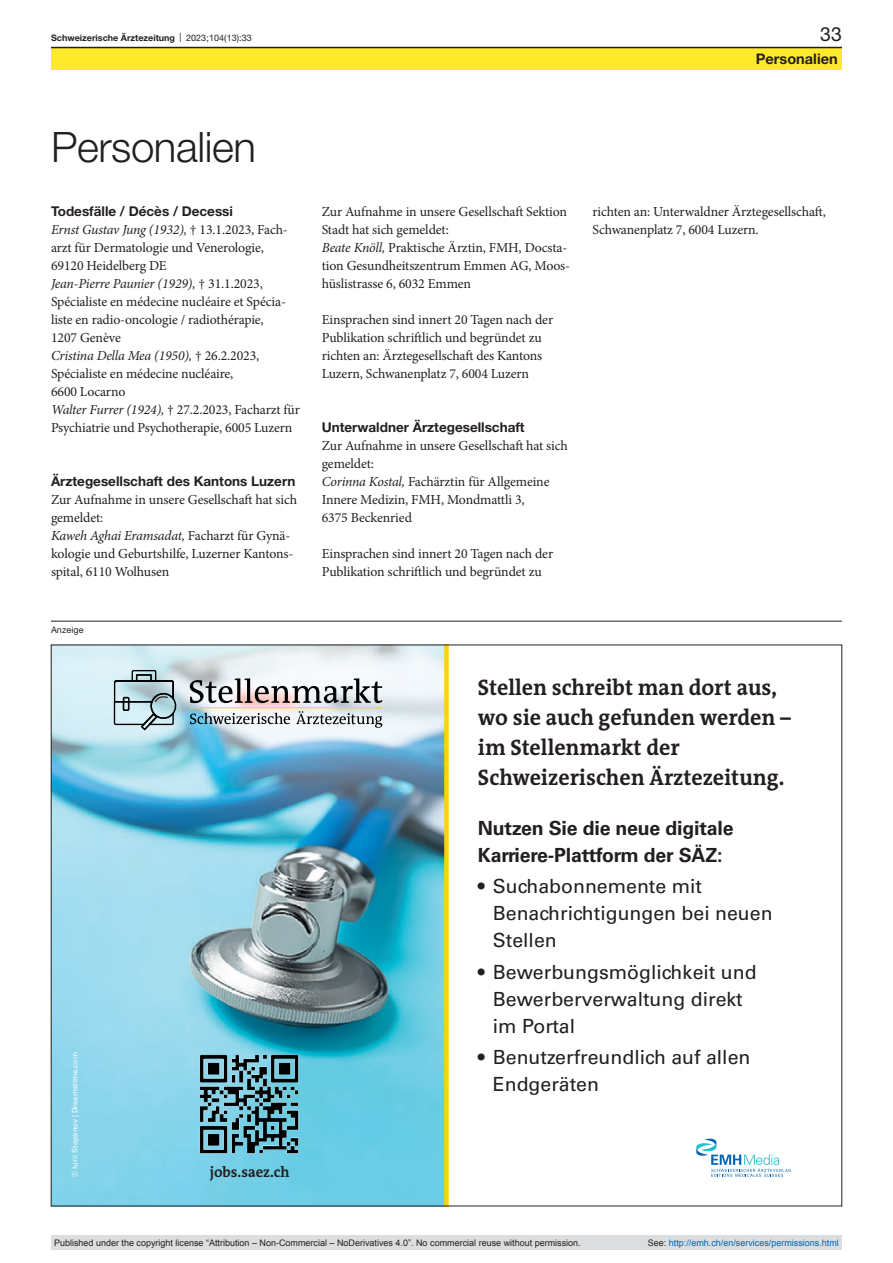
<style>
.page{position:relative;width:893px;height:1263px;background:#fff}
.page>*{position:absolute;margin:0;border:0;box-sizing:border-box;transform-origin:0 0}
.article-title-L28{font:300 42px "Helvetica Neue LT Pro";letter-spacing:-.01em;color:#231f20}
.t1{font:700 22.5px/30px "The Antiqua B W7";color:#231f20;scale:.96 1}
.t2{font:19.5px/27px "Univers LT Std";color:#231f20}
.t3{font:700 19.5px/27px "Univers LT Std";letter-spacing:-.01em;color:#231f20}
.t4{font:19.5px "Helvetica Neue LT Pro";color:#231f20}
.t5{font:700 15px "The Antiqua B W7";color:#231f20;scale:.96 1}
.t6{font:700 14.55px "Helvetica Neue LT Pro";color:#231f20}
.paragraph-left-itali{font:13.8px/18px "Minion Pro";letter-spacing:-.01em;color:#231f20}
.paragraph-left{font:13.8px/18px "Minion Pro";letter-spacing:-.01em;color:#231f20}
.head1{font:700 13.5px "Helvetica Neue LT Pro";color:#231f20}
.t7{font:9px "Arial";color:#231f20}
.t8{font:9px "Arial";color:#0066b3}
.t9{font:700 9px "Helvetica Neue LT Pro";color:#231f20}
.t10{font:9px "Helvetica Neue LT Pro";letter-spacing:.01em;color:#231f20}
.t11{font:7.5px "Univers LT Std";color:#fff}
.s1{font-weight:400}
.s2{font-style:italic}
.s3{color:#231f20}
</style>
<div class="page">
<hr style="left:51px;top:621px;width:791px;height:1px;background:#231f20">
<img style="left:53px;top:647px;width:391px;height:557px">
<div style="left:444px;top:645px;width:5px;height:561px;background:#fed304"></div>
<svg style="left:190px;top:678px;width:192px;height:25px"></svg>
<svg style="left:190px;top:711px;width:192px;height:17px"></svg>
<hr style="left:190px;top:707px;width:192px;height:1px;background:#ebdb30">
<div style="left:151px;top:693px;width:25px;height:26px;border:1px solid #000001;border-radius:50%"></div>
<svg style="left:114px;top:670px;width:61px;height:61px"></svg>
<svg style="left:696px;top:1138px;width:95px;height:39px"></svg>
<img style="left:199px;top:1053px;width:101px;height:102px">
<div style="left:51px;top:47px;width:791px;height:23px;background:#ffea2a"></div>
<hr style="left:51px;top:47px;width:791px;height:1px;background:#231f20">
<div style="left:51px;top:1235px;width:791px;height:15px;background:#dcdddf"></div>
<p class="t9" style="left:51px;top:32px;width:202px">Schweizerische Ärztezeitung <span class="s1">| 2023;104(13):33</span></p>
<h3 class="t4" style="left:820px;top:22px;width:23px">33</h3>
<p class="t6" style="left:756px;top:49px;width:83px">Personalien</p>
<p class="article-title-L28" style="left:51px;top:121px;width:207px">Personalien</p>
<p class="head1" style="left:51px;top:203px;width:183px">Todesfälle / Décès / Decessi</p>
<p class="paragraph-left-itali" style="left:51px;top:221px;width:238px"><span class="s2">Ernst Gustav Jung (1932),</span> † 13.1.2023, Fach&shy;arzt für Dermatologie und Venerologie,<br>69120 Heidelberg DE</p>
<p class="paragraph-left-itali" style="left:51px;top:275px;width:237px"><span class="s2">Jean-Pierre Paunier (1929),</span> † 31.1.2023, Spécialiste en médecine nucléaire et Spécia&shy;liste en radio-oncologie / radiothérapie, 1207 Genève</p>
<p class="paragraph-left-itali" style="left:51px;top:347px;width:210px"><span class="s2">Cristina Della Mea (1950),</span> † 26.2.2023,<br>Spécialiste en médecine nucléaire,<br>6600 Locarno</p>
<p class="paragraph-left-itali" style="left:51px;top:401px;width:250px"><span class="s2">Walter Furrer (1924),</span> † 27.2.2023, Facharzt für<br>Psychiatrie und Psychotherapie, 6005 Luzern</p>
<p class="head1" style="left:51px;top:473px;width:246px">Ärztegesellschaft des Kantons Luzern</p>
<p class="paragraph-left" style="left:51px;top:491px;width:247px">Zur Aufnahme in unsere Gesellschaft hat sich gemeldet:</p>
<p class="paragraph-left-itali" style="left:51px;top:527px;width:244px"><span class="s2">Kaweh Aghai Eramsadat,</span> Facharzt für Gynä&shy;kologie und Geburtshilfe, Luzerner Kantons&shy;spital, 6110 Wolhusen</p>
<p class="t10" style="left:51px;top:624px;width:34px">Anzeige</p>
<p class="t11" style="left:70px;top:1177px;width:126px;rotate:-90deg">© Iurii Stepanov | Dreamstime.com</p>
<p class="t5" style="left:210px;top:1162px;width:85px">jobs.saez.ch</p>
<p class="paragraph-left" style="left:322px;top:203px;width:247px">Zur Aufnahme in unsere Gesellschaft Sektion<br>Stadt hat sich gemeldet:</p>
<p class="paragraph-left-itali" style="left:322px;top:239px;width:250px"><span class="s2">Beate Knöll,</span> Praktische Ärztin, FMH, Docsta&shy;tion Gesundheitszentrum Emmen AG, Moos&shy;hüslistrasse 6, 6032 Emmen</p>
<p class="paragraph-left" style="left:322px;top:311px;width:233px">Einsprachen sind innert 20 Tagen nach der Publikation schriftlich und begründet zu richten an: Ärztegesellschaft des Kantons Luzern, Schwanenplatz 7, 6004 Luzern</p>
<p class="head1" style="left:322px;top:419px;width:204px">Unterwaldner Ärztegesellschaft</p>
<p class="paragraph-left" style="left:322px;top:437px;width:247px">Zur Aufnahme in unsere Gesellschaft hat sich gemeldet:</p>
<p class="paragraph-left-itali" style="left:322px;top:473px;width:229px"><span class="s2">Corinna Kostal,</span> Fachärztin für Allgemeine<br>Innere Medizin, FMH, Mondmattli 3,<br>6375 Beckenried</p>
<p class="paragraph-left" style="left:322px;top:545px;width:233px">Einsprachen sind innert 20 Tagen nach der<br>Publikation schriftlich und begründet zu</p>
<p class="paragraph-left" style="left:592px;top:203px;width:235px">richten an: Unterwaldner Ärztegesellschaft,<br>Schwanenplatz 7, 6004 Luzern.</p>
<p class="t1" style="left:478px;top:673px;width:327px">Stellen schreibt man dort aus, wo sie auch gefunden werden – im Stellenmarkt der<br>Schweizerischen Ärztezeitung.</p>
<p class="t3" style="left:478px;top:815px;width:257px">Nutzen Sie die neue digitale<br>Karriere-Plattform der SÄZ:</p>
<p class="t2" style="left:493px;top:873px;width:281px;text-indent:-15px">• Suchabonnemente mit<br>Benachrichtigungen bei neuen<br>Stellen</p>
<p class="t2" style="left:493px;top:958px;width:265px;text-indent:-15px">• Bewerbungsmöglichkeit und<br>Bewerberverwaltung direkt im Portal</p>
<p class="t2" style="left:493px;top:1043px;width:259px;text-indent:-15px">• Benutzerfreundlich auf allen<br>Endgeräten</p>
<p class="t7" style="left:54px;top:1237px;width:528px">Published under the copyright license “Attribution – Non-Commercial – NoDerivatives 4.0”. No commercial reuse without permission.</p>
<p class="t8" style="left:648px;top:1237px;width:193px"><span class="s3">See:</span> http://emh.ch/en/services/permissions.html</p>
</div>
